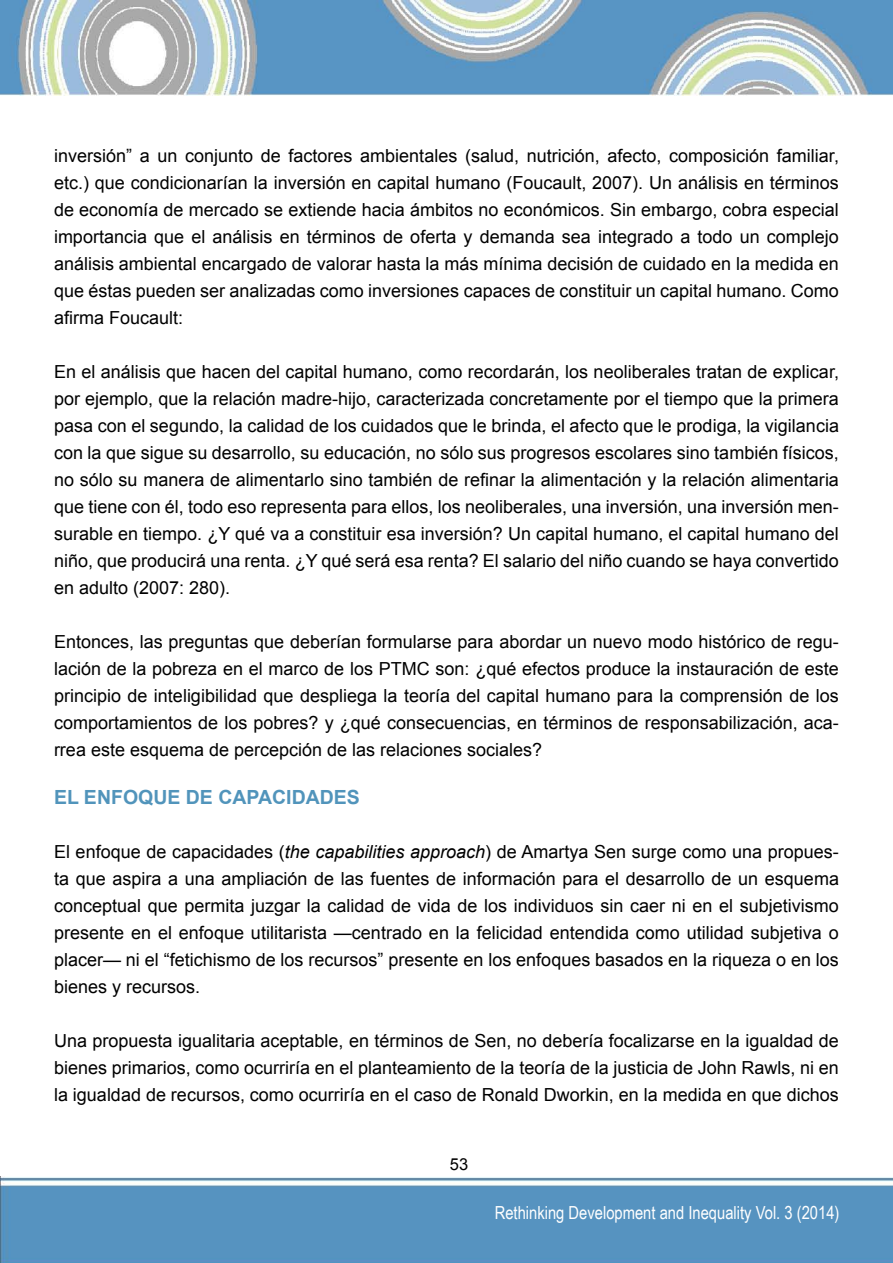
<style>
.page{position:relative;width:893px;height:1263px;background:#fff}
.page>*{position:absolute;margin:0;border:0;box-sizing:border-box;transform-origin:0 0}
.t1{font:700 19.5px "Arial";color:#5194bb}
.t2{font:18px/27px "Arial";color:#000;text-align:justify}
.t3{font:18px "Arial Narrow";color:#fff}
.t4{font:16.5px "Arial";color:#000}
.s1{font-style:italic}
</style>
<div class="page">
<img style="left:0;top:0;width:893px;height:96px">
<img style="left:0;top:1176px;width:893px;height:87px">
<p class="t2" style="left:54px;top:142px;width:786px">inversión” a un conjunto de factores ambientales (salud, nutrición, afecto, composición familiar, etc.) que condicionarían la inversión en capital humano (Foucault, 2007). Un análisis en términos de economía de mercado se extiende hacia ámbitos no económicos. Sin embargo, cobra especial importancia que el análisis en términos de oferta y demanda sea integrado a todo un complejo análisis ambiental encargado de valorar hasta la más mínima decisión de cuidado en la medida en que éstas pueden ser analizadas como inversiones capaces de constituir un capital humano. Como afirma Foucault:</p>
<p class="t2" style="left:54px;top:358px;width:786px">En el análisis que hacen del capital humano, como recordarán, los neoliberales tratan de explicar, por ejemplo, que la relación madre-hijo, caracterizada concretamente por el tiempo que la primera pasa con el segundo, la calidad de los cuidados que le brinda, el afecto que le prodiga, la vigilancia con la que sigue su desarrollo, su educación, no sólo sus progresos escolares sino también físicos, no sólo su manera de alimentarlo sino también de refinar la alimentación y la relación alimentaria que tiene con él, todo eso representa para ellos, los neoliberales, una inversión, una inversión men&shy;surable en tiempo. ¿Y qué va a constituir esa inversión? Un capital humano, el capital humano del niño, que producirá una renta. ¿Y qué será esa renta? El salario del niño cuando se haya convertido en adulto (2007: 280).</p>
<p class="t2" style="left:54px;top:628px;width:786px">Entonces, las preguntas que deberían formularse para abordar un nuevo modo histórico de regu&shy;lación de la pobreza en el marco de los PTMC son: ¿qué efectos produce la instauración de este principio de inteligibilidad que despliega la teoría del capital humano para la comprensión de los comportamientos de los pobres? y ¿qué consecuencias, en términos de responsabilización, aca&shy;rrea este esquema de percepción de las relaciones sociales?</p>
<p class="t1" style="left:54px;top:784px;width:307px">EL ENFOQUE DE CAPACIDADES</p>
<p class="t2" style="left:54px;top:838px;width:786px">El enfoque de capacidades (<span class="s1">the capabilities approach</span>) de Amartya Sen surge como una propues&shy;ta que aspira a una ampliación de las fuentes de información para el desarrollo de un esquema conceptual que permita juzgar la calidad de vida de los individuos sin caer ni en el subjetivismo presente en el enfoque utilitarista —centrado en la felicidad entendida como utilidad subjetiva o placer— ni el “fetichismo de los recursos” presente en los enfoques basados en la riqueza o en los bienes y recursos.</p>
<p class="t2" style="left:54px;top:1027px;width:786px">Una propuesta igualitaria aceptable, en términos de Sen, no debería focalizarse en la igualdad de bienes primarios, como ocurriría en el planteamiento de la teoría de la justicia de John Rawls, ni en la igualdad de recursos, como ocurriría en el caso de Ronald Dworkin, en la medida en que dichos</p>
<p class="t4" style="left:450px;top:1154px;width:20px">53</p>
<p class="t3" style="left:495px;top:1199px;width:346px">Rethinking Development and Inequality Vol. 3 (2014)</p>
</div>
